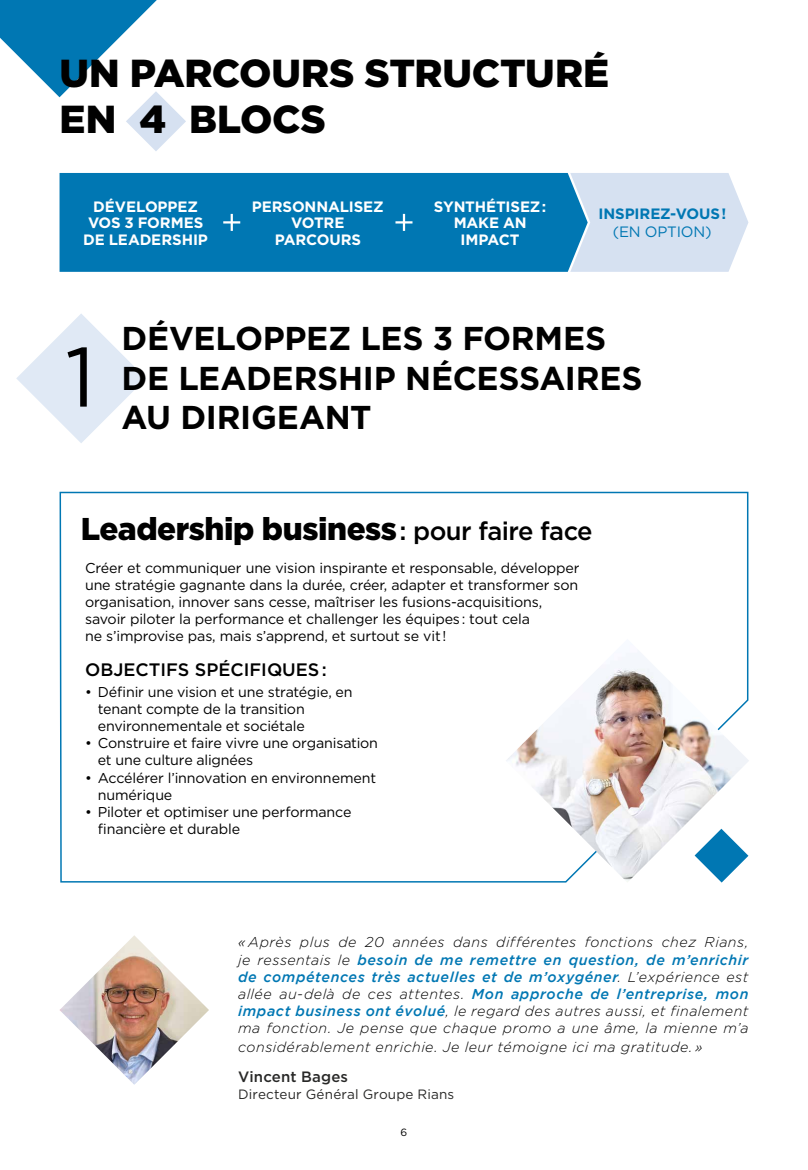
<style>
.page{position:relative;width:808px;height:1170px;background:#fff}
.page>*{position:absolute;margin:0;border:0;box-sizing:border-box;transform-origin:0 0}
.t1{font:84px "Gotham";color:#000}
.t2{font:900 39px/46.5px "Gotham";letter-spacing:-.005em;color:#000}
.t3{font:700 33px/39.6px "Gotham";letter-spacing:-.01em;color:#000}
.t4{font:900 31.5px "Gotham";letter-spacing:-.015em;color:#000}
.t5{font:500 18px "Gotham";color:#000}
.t6{font:700 15px/16.5px "Gotham";letter-spacing:-.01em;color:#fff;text-align:center}
.t7{font:700 15px "Gotham";letter-spacing:-.005em;color:#0077b3}
.t8{font:500 15px "Gotham";letter-spacing:.01em;color:#282827}
.t9{font:15px "Gotham";letter-spacing:-.01em;color:#0077b3}
.t10{font:14.25px/17.1px "Gotham";letter-spacing:-.01em;color:#000}
.t11{font:italic 300 14.25px/17.1px "Gotham";letter-spacing:.035em;color:#000;text-align:justify}
.t12{font:13.5px "Gotham";letter-spacing:.015em;color:#282827}
.t13{font:10.5px "Gotham";color:#000}
.s1{font-weight:500;font-size:25.5px}
.s2{font-weight:500;color:#0077b3}
</style>
<div class="page">
<div style="left:588px;top:173px;width:160px;height:99px;background:#d6e1f1"></div>
<div style="left:60px;top:173px;width:528px;height:99px;background:#0077b3"></div>
<svg style="left:59px;top:491px;width:690px;height:392px"></svg>
<svg style="left:16px;top:314px;width:130px;height:129px"></svg>
<svg style="left:0;top:0;width:186px;height:151px"></svg>
<img style="left:60px;top:935px;width:149px;height:149px">
<svg style="left:395px;top:214px;width:17px;height:17px"></svg>
<svg style="left:223px;top:214px;width:17px;height:17px"></svg>
<img style="left:506px;top:639px;width:243px;height:243px">
<svg style="left:695px;top:828px;width:53px;height:54px"></svg>
<h2 class="t2" style="left:60px;top:49px;width:551px">UN PARCOURS STRUCTURÉ<br>EN 4 BLOCS</h2>
<p class="t6" style="left:83px;top:198px;width:126px">DÉVELOPPEZ<br>VOS 3 FORMES<br>DE LEADERSHIP</p>
<p class="t6" style="left:252px;top:198px;width:133px">PERSONNALISEZ<br>VOTRE<br>PARCOURS</p>
<p class="t6" style="left:434px;top:198px;width:114px">SYNTHÉTISEZ :<br>MAKE AN<br>IMPACT</p>
<p class="t7" style="left:598px;top:204px;width:129px">INSPIREZ-VOUS !</p>
<p class="t9" style="left:613px;top:222px;width:100px">(EN OPTION)</p>
<h1 class="t1" style="left:65px;top:323px;width:32px">1</h1>
<h3 class="t3" style="left:122px;top:318px;width:522px">DÉVELOPPEZ LES 3 FORMES<br>DE LEADERSHIP NÉCESSAIRES<br>AU DIRIGEANT</h3>
<h3 class="t4" style="left:81px;top:506px;width:513px">Leadership business <span class="s1">: pour faire face</span></h3>
<p class="t10" style="left:85px;top:559px;width:496px">Créer et communiquer une vision inspirante et responsable, développer une stratégie gagnante dans la durée, créer, adapter et transformer son organisation, innover sans cesse, maîtriser les fusions-acquisitions, savoir piloter la performance et challenger les équipes : tout cela<br>ne s’improvise pas, mais s’apprend, et surtout se vit !</p>
<p class="t5" style="left:85px;top:657px;width:243px">OBJECTIFS SPÉCIFIQUES :</p>
<p class="t10" style="left:98px;top:683px;width:256px;text-indent:-13px">• Définir une vision et une stratégie, en tenant compte de la transition environnementale et sociétale</p>
<p class="t10" style="left:98px;top:734px;width:282px;text-indent:-13px">• Construire et faire vivre une organisation et une culture alignées</p>
<p class="t10" style="left:98px;top:768px;width:280px;text-indent:-13px">• Accélérer l’innovation en environnement numérique</p>
<p class="t10" style="left:98px;top:802px;width:255px;text-indent:-13px">• Piloter et optimiser une performance financière et durable</p>
<p class="t11" style="left:238px;top:933px;width:512px">« Après plus de 20 années dans différentes fonctions chez Rians, je ressentais le <span class="s2">besoin de me remettre en question, de m’enrichir de compétences très actuelles et de m’oxygéner</span>. L’expérience est allée au-delà de ces attentes. <span class="s2">Mon approche de l’entreprise, mon impact business ont évolué</span>, le regard des autres aussi, et finalement ma fonction. Je pense que chaque promo a une âme, la mienne m’a</p>
<p class="t11" style="left:238px;top:1037px;width:466px">considérablement enrichie. Je leur témoigne ici ma gratitude. »</p>
<p class="t8" style="left:238px;top:1067px;width:111px">Vincent Bages</p>
<p class="t12" style="left:238px;top:1085px;width:218px">Directeur Général Groupe Rians</p>
<p class="t13" style="left:401px;top:1125px;width:8px">6</p>
</div>
